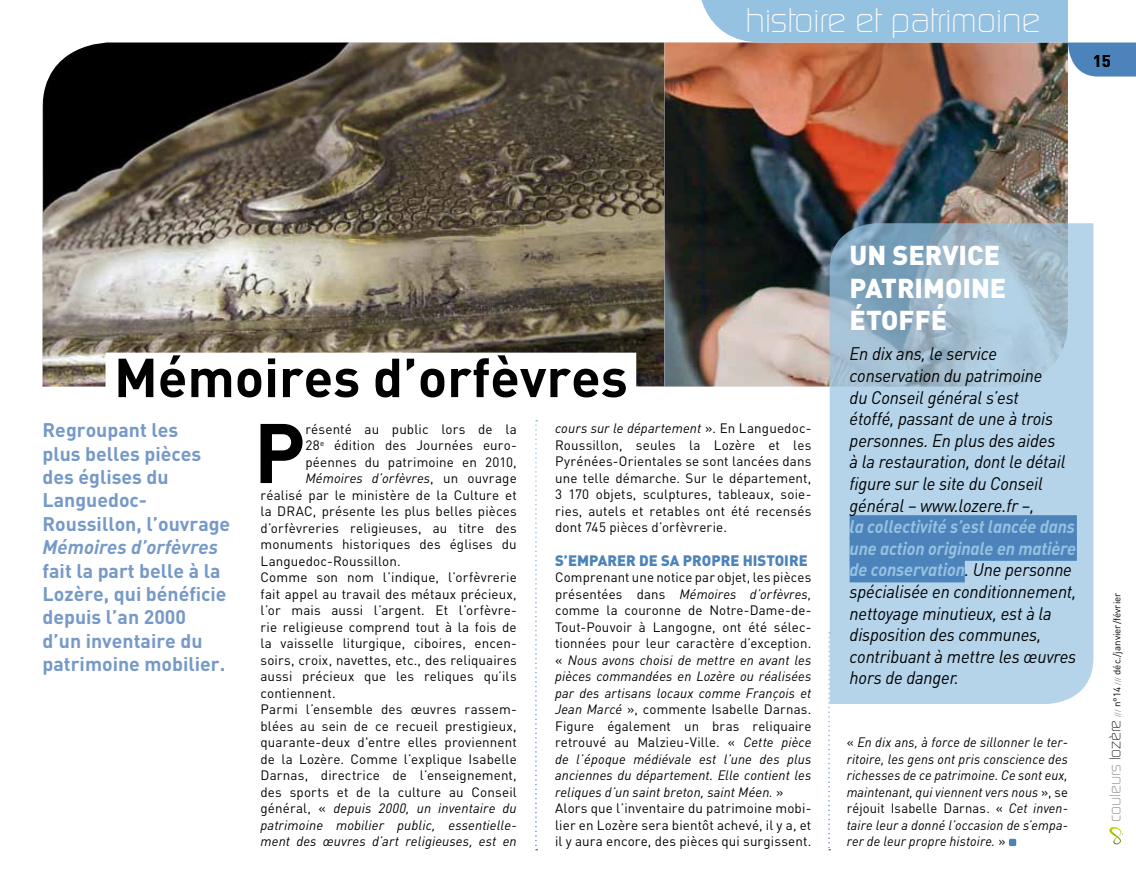
<style>
.page{position:relative;width:1136px;height:893px;background:#fff}
.page>*{position:absolute;margin:0;border:0;box-sizing:border-box;transform-origin:0 0}
.t1{font:700 82.95px "DIN";color:#000}
.t2{font:700 54px "DIN";color:#000}
.t3{font:300 33px "Digital";color:#fff}
.t4{font:900 27px/32.4px "DIN";color:#fff}
.t5{font:700 19.5px/23.4px "DIN";color:#7699c8}
.t6{font:19.5px "DIN Bold Italic Alt";color:#7699c8}
.t7{font:italic 18px/21.6px "DIN";letter-spacing:-.01em;color:#000;scale:.95 1}
.t8{font:18px/21.6px "DIN Bold Italic Alt";letter-spacing:-.01em;color:#96c2e1;text-align:justify;scale:.95 1}
.t9{font:700 16.8px "DIN";color:#000}
.t10{font:900 15px "DIN";color:#4c83bb}
.t11{font:13.5px/16.5px "DIN";letter-spacing:.01em;color:#000}
.t12{font:italic 13.5px/16.5px "DIN";letter-spacing:.01em;color:#000;text-align:justify;scale:.96 1}
.t13{font:italic 13.5px "DIN";letter-spacing:.01em;color:#000}
.t14{font:9.75px "DIN";color:#000}
.s1{font-style:italic}
.s2{font-style:normal}
.s3{font-family:"DIN";font-style:italic;color:#000}
.s4{font-family:"Digital";font-weight:300;font-size:15.3px;color:#707172}
.s5{font-family:"Digital";font-weight:300;font-size:15.3px}
.s6{font-size:7.2px;color:#817f8f}
</style>
<div class="page">
<img style="left:43px;top:43px;width:561px;height:343px">
<svg style="left:604px;top:43px;width:54px;height:343px;background:#625946"></svg>
<img style="left:658px;top:43px;width:409px;height:343px">
<svg style="left:829px;top:223px;width:264px;height:481px;background:#abc9de"></svg>
<div style="left:849px;top:515px;width:227px;height:24px;background:#4c83bb"></div>
<div style="left:849px;top:537px;width:227px;height:24px;background:#4c83bb"></div>
<div style="left:849px;top:558px;width:115px;height:24px;background:#4c83bb"></div>
<svg style="left:1109px;top:827px;width:12px;height:18px"></svg>
<div style="left:105px;top:353px;width:531px;height:61px;background:#fff"></div>
<div style="left:1008px;top:839px;width:8px;height:7px;background:#4c83bb;border-radius:2px"></div>
<svg style="left:535px;top:420px;width:2px;height:430px"></svg>
<svg style="left:828px;top:632px;width:2px;height:218px"></svg>
<svg style="left:697px;top:0;width:438px;height:77px;background:#a7a5ab"></svg>
<h3 class="t3" style="left:745px;top:1px;width:296px">histoire et patrimoine</h3>
<p class="t9" style="left:1092px;top:49px;width:20px">15</p>
<h2 class="t2" style="left:114px;top:342px;width:515px">Mémoires d’orfèvres</h2>
<h3 class="t5" style="left:43px;top:418px;width:189px">Regroupant les<br>plus belles pièces des églises du<br>Languedoc-<br>Roussillon, l’ouvrage</h3>
<h3 class="t6" style="left:43px;top:535px;width:177px">Mémoires d’orfèvres</h3>
<h3 class="t5" style="left:43px;top:558px;width:185px">fait la part belle à la<br>Lozère, qui bénéficie depuis l’an 2000 d’un inventaire du patrimoine mobilier.</h3>
<h1 class="t1" style="left:254px;top:399px;width:53px">P</h1>
<p class="t11" style="left:305px;top:420px;width:213px">résenté au public lors de la</p>
<p class="t11" style="left:555px;top:420px;width:258px;text-align:justify"><span class="s1">cours sur le département</span> ». E n Languedoc-Roussillon, seules la Lozère et les Pyrénées-Orientales se sont lancées dans une telle démarche. Sur le département, 3 170 objets, sculptures, tableaux, soie&shy;ries, autels et retables ont été recensés dont 745 pièces d’orfèvrerie.</p>
<p class="t10" style="left:555px;top:550px;width:254px">S’EMPARER DE SA PROPRE HISTOIRE</p>
<p class="t11" style="left:555px;top:569px;width:258px">Comprenant une notice par objet, les pièces présentées dans <span class="s1">Mémoires d’orfèvres, </span>comme la couronne de Notre-Dame-de-Tout-Pouvoir à Langogne, ont été sélec&shy;tionnées pour leur caractère d’exception. « <span class="s1">Nous avons choisi de mettre en avant les pièces commandées en Lozère ou réalisées par des artisans locaux comme François et Jean Marcé</span> », commente Isabelle Darnas.<br>Figure également un bras reliquaire retrouvé au M alzieu-Ville. « <span class="s1">Cette pièce de l’époque médiévale est l’une des plus anciennes du département. Elle contient les reliques d’un saint breton, saint Méen.</span> » Alors que l’inventaire du patrimoine mobi&shy;lier en Lozère sera bientôt achevé, il y a, et il y aura encore, des pièces qui surgissent.</p>
<p class="t11" style="left:305px;top:437px;width:213px">28<sup>e</sup> édition des Journées euro-</p>
<p class="t11" style="left:305px;top:453px;width:213px">péennes du patrimoine en 2010,</p>
<p class="t13" style="left:305px;top:470px;width:213px">Mémoires d’orfèvres<span class="s2">, un ouvrage</span></p>
<p class="t11" style="left:260px;top:486px;width:258px">réalisé par le ministère de la Culture et</p>
<p class="t11" style="left:260px;top:503px;width:27px">la DRAC</p>
<p class="t11" style="left:260px;top:503px;width:258px;text-indent:52px">, présente les plus belles pièces d’orfèvreries religieuses, au titre des monuments historiques des églises du Languedoc-Roussillon.<br>Comme son nom l’indique, l’orfèvrerie fait appel au travail des métaux précieux, l’or mais aussi l’argent. Et l’orfèvre&shy;rie religieuse comprend tout à la fois de la vaisselle liturgique, ciboires, encen&shy;soirs, croix, navettes, etc., des reliquaires aussi précieux que les reliques qu’ils contiennent.<br>Parmi l’ensemble des œuvres rassem&shy;blées au sein de ce recueil prestigieux, quarante-deux d'entre elles proviennent de la Lozère. Comme l’explique Isabelle Darnas, directrice de l’enseignement, des sports et de la culture au Conseil général, « <span class="s1">depuis 2000, un inventaire du patrimoine mobilier public, essentielle&shy;ment des œuvres d’art religieuses, est en</span></p>
<h3 class="t4" style="left:849px;top:238px;width:158px">UN SERVICE<br>PATRIMOINE<br>ÉTOFFÉ</h3>
<h3 class="t7" style="left:849px;top:343px;width:229px">En dix ans, le service conservation du patrimoine<br>du Conseil général s’est étoffé, passant de une à trois personnes. En plus des aides à la restauration, dont le détail figure sur le site du Conseil général – www.lozere.fr –,</h3>
<h3 class="t8" style="left:849px;top:515px;width:240px">la collectivité s’est lancée dans une action originale en matière de conservation<span class="s3">. Une personne</span></h3>
<h3 class="t7" style="left:849px;top:580px;width:240px">spécialisée en conditionnement, nettoyage minutieux, est à la disposition des communes, contribuant à mettre les œuvres hors de danger.</h3>
<p class="t12" style="left:846px;top:734px;width:232px"><span class="s2">«</span> En dix ans, à force de sillonner le ter&shy;ritoire, les gens ont pris conscience des richesses de ce patrimoine. Ce sont eux, maintenant, qui viennent vers nous <span class="s2">», se réjouit Isabelle Darnas. «</span> Cet inven&shy;taire leur a donné l’occasion de s’empa&shy;rer de leur propre histoire. <span class="s2">»</span></p>
<p class="t14" style="left:1110px;top:822px;width:231px;rotate:-90deg"><span class="s4">couleurs</span> <span class="s5">lozère</span> <span class="s6">///</span> n°14 <span class="s6">///</span> déc./janvier/février</p>
</div>
